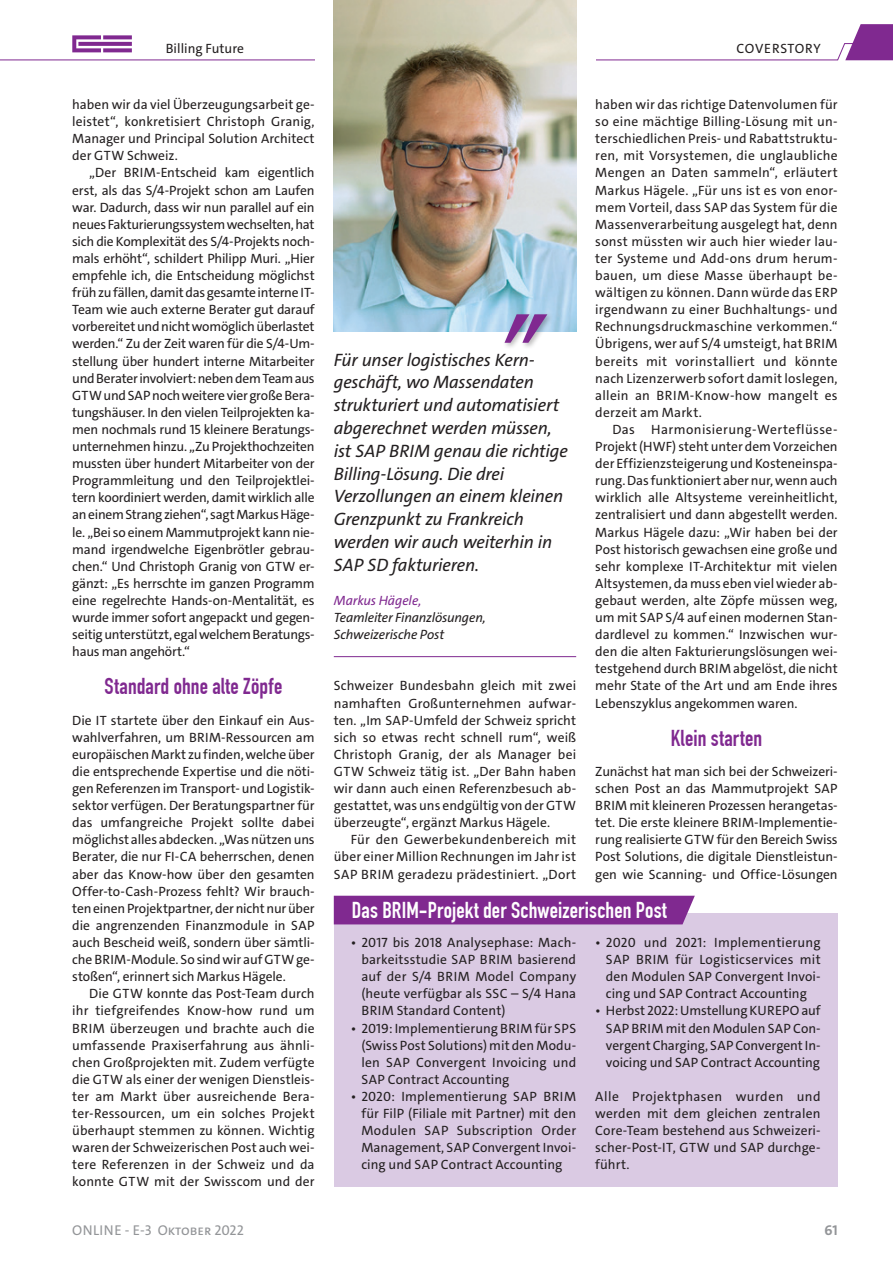
<style>
.page{position:relative;width:893px;height:1263px;background:#fff}
.page>*{position:absolute;margin:0;border:0;box-sizing:border-box;transform-origin:0 0}
.t1{font:700 22.5px "DIN Condensed";letter-spacing:.005em;color:#fff}
.t2{font:700 22.5px "DIN Condensed";letter-spacing:.01em;color:#802990}
.t3{font:italic 18px/22.8px "The Sans";letter-spacing:-.01em;color:#231f20}
.t4{font:14.25px "The Sans";color:#939598}
.t5{font:700 14.25px "The Sans";color:#939598}
.t6{font:13.5px/17.1px "The Sans";letter-spacing:.005em;color:#231f20;text-align:justify}
.t7{font:italic 13.5px/17.1px "The Sans";letter-spacing:-.01em;color:#231f20}
.t8{font:italic 13.5px "The Sans";letter-spacing:-.005em;color:#802990}
.t9{font:13.5px "The Sans";letter-spacing:.04em;color:#231f20}
</style>
<div class="page">
<svg style="left:0;top:24px;width:893px;height:37px"></svg>
<div style="left:315px;top:51px;width:280px;height:17px;background:#fff"></div>
<img style="left:334px;top:0;width:242px;height:331px">
<div style="left:502px;top:312px;width:51px;height:37px;background:#231f20;opacity:.3"></div>
<svg style="left:504px;top:314px;width:43px;height:29px"></svg>
<hr style="left:334px;top:656px;width:242px;height:1px;background:#802990">
<div style="left:334px;top:913px;width:504px;height:273px;background:#dacae3"></div>
<div style="left:334px;top:896px;width:361px;height:28px;background:#802990"></div>
<p class="t6" style="left:166px;top:40px;width:80px">Billing Future</p>
<p class="t9" style="left:737px;top:39px;width:86px">COVERSTORY</p>
<p class="t6" style="left:72px;top:96px;width:244px">haben wir da viel Überzeugungsarbeit ge&shy;leistet“, konkretisiert Christoph Granig, Manager und Principal Solution Architect der GTW Schweiz.</p>
<p class="t6" style="left:72px;top:164px;width:244px;text-indent:17px">„Der BRIM-Entscheid kam eigentlich erst, als das S/4-Projekt schon am Laufen war. Dadurch, dass wir nun parallel auf ein neues Fakturierungssystem wechselten, hat sich die Komplexität des S/4-Projekts noch&shy;mals erhöht“, schildert Philipp Muri. „Hier empfehle ich, die Entscheidung möglichst früh zu fällen, damit das gesamte interne IT-Team wie auch externe Berater gut darauf vorbereitet und nicht womöglich überlastet werden.“ Zu der Zeit waren für die S/4-Um&shy;stellung über hundert interne Mitarbeiter und Berater involviert: neben dem Team aus GTW und SAP noch weitere vier große Bera&shy;tungshäuser. In den vielen Teilprojekten ka&shy;men nochmals rund 15 kleinere Beratungs&shy;unternehmen hinzu. „Zu Projekthochzeiten mussten über hundert Mitarbeiter von der Programmleitung und den Teilprojektlei&shy;tern koordiniert werden, damit wirklich alle an einem Strang ziehen“, sagt Markus Häge&shy;le. „Bei so einem Mammutprojekt kann nie&shy;mand irgendwelche Eigenbrötler gebrau&shy;chen.“ Und Christoph Granig von GTW er&shy;gänzt: „Es herrschte im ganzen Programm eine regelrechte Hands-on-Mentalität, es wurde immer sofort angepackt und gegen&shy;seitig unterstützt, egal welchem Beratungs&shy;haus man angehört.“</p>
<h1 class="t2" style="left:105px;top:673px;width:179px">Standard ohne alte Zöpfe</h1>
<p class="t6" style="left:72px;top:712px;width:244px">Die IT startete über den Einkauf ein Aus&shy;wahlverfahren, um BRIM-Ressourcen am europäischen Markt zu finden, welche über die entsprechende Expertise und die nöti&shy;gen Referenzen im Transport- und Logistik&shy;sektor verfügen. Der Beratungspartner für das umfangreiche Projekt sollte dabei möglichst alles abdecken. „Was nützen uns Berater, die nur FI-CA beherrschen, denen aber das Know-how über den gesamten Offer-to-Cash-Prozess fehlt? Wir brauch&shy;ten einen Projektpartner, der nicht nur über die angrenzenden Finanzmodule in SAP auch Bescheid weiß, sondern über sämtli&shy;che BRIM-Module. So sind wir auf GTW ge&shy;stoßen“, erinnert sich Markus Hägele.</p>
<p class="t6" style="left:72px;top:985px;width:244px;text-indent:17px">Die GTW konnte das Post-Team durch ihr tiefgreifendes Know-how rund um BRIM überzeugen und brachte auch die umfassende Praxiserfahrung aus ähnli&shy;chen Großprojekten mit. Zudem verfügte die GTW als einer der wenigen Dienstleis&shy;ter am Markt über ausreichende Bera&shy;ter-Ressourcen, um ein solches Projekt überhaupt stemmen zu können. Wichtig waren der Schweizerischen Post auch wei&shy;tere Referenzen in der Schweiz und da konnte GTW mit der Swisscom und der</p>
<p class="t3" style="left:334px;top:348px;width:236px">Für unser logistisches Kern&shy;geschäft, wo Massendaten strukturiert und automatisiert abgerechnet werden müssen, ist SAP BRIM genau die richtige<br>Billing-Lösung. Die drei<br>Verzollungen an einem kleinen<br>Grenzpunkt zu Frankreich werden wir auch weiterhin in<br>SAP SD fakturieren.</p>
<p class="t8" style="left:334px;top:592px;width:89px">Markus Hägele,</p>
<p class="t7" style="left:334px;top:609px;width:154px">Teamleiter Finanzlösungen,<br>Schweizerische Post</p>
<p class="t6" style="left:334px;top:677px;width:244px">Schweizer Bundesbahn gleich mit zwei namhaften Großunternehmen aufwar&shy;ten. „Im SAP-Umfeld der Schweiz spricht sich so etwas recht schnell rum“, weiß Christoph Granig, der als Manager bei GTW Schweiz tätig ist. „Der Bahn haben wir dann auch einen Referenzbesuch ab&shy;gestattet, was uns endgültig von der GTW überzeugte“, ergänzt Markus Hägele.</p>
<p class="t6" style="left:334px;top:831px;width:244px;text-indent:17px">Für den Gewerbekundenbereich mit über einer Million Rechnungen im Jahr ist SAP BRIM geradezu prädestiniert. „Dort</p>
<p class="t6" style="left:595px;top:96px;width:244px">haben wir das richtige Datenvolumen für so eine mächtige Billing-Lösung mit un&shy;terschiedlichen Preis- und Rabattstruktu&shy;ren, mit Vorsystemen, die unglaubliche Mengen an Daten sammeln“, erläutert Markus Hägele. „Für uns ist es von enor&shy;mem Vorteil, dass SAP das System für die Massenverarbeitung ausgelegt hat, denn sonst müssten wir auch hier wieder lau&shy;ter Systeme und Add-ons drum herum&shy;bauen, um diese Masse überhaupt be&shy;wältigen zu können. Dann würde das ERP irgendwann zu einer Buchhaltungs- und Rechnungsdruckmaschine verkommen.“ Übrigens, wer auf S/4 umsteigt, hat BRIM bereits mit vorinstalliert und könnte nach Lizenzerwerb sofort damit loslegen, allein an BRIM-Know-how mangelt es derzeit am Markt.</p>
<p class="t6" style="left:595px;top:421px;width:244px;text-indent:17px">Das Harmonisierung-Werteflüsse-Projekt (HWF) steht unter dem Vorzeichen der Effizienzsteigerung und Kosteneinspa&shy;rung. Das funktioniert aber nur, wenn auch wirklich alle Altsysteme vereinheitlicht, zentralisiert und dann abgestellt werden.<br>Markus Hägele dazu: „Wir haben bei der Post historisch gewachsen eine große und sehr komplexe IT-Architektur mit vielen Altsystemen, da muss eben viel wieder ab&shy;gebaut werden, alte Zöpfe müssen weg, um mit SAP S/4 auf einen modernen Stan&shy;dardlevel zu kommen.“ Inzwischen wur&shy;den die alten Fakturierungslösungen wei&shy;testgehend durch BRIM abgelöst, die nicht mehr State of the Art und am Ende ihres Lebenszyklus angekommen waren.</p>
<h1 class="t2" style="left:671px;top:724px;width:93px">Klein starten</h1>
<p class="t6" style="left:595px;top:763px;width:244px">Zunächst hat man sich bei der Schweizeri&shy;schen Post an das Mammutprojekt SAP BRIM mit kleineren Prozessen herangetas&shy;tet. Die erste kleinere BRIM-Implementie&shy;rung realisierte GTW für den Bereich Swiss Post Solutions, die digitale Dienstleistun&shy;gen wie Scanning- und Office-Lösungen</p>
<h1 class="t1" style="left:352px;top:897px;width:316px">Das BRIM-Projekt der Schweizerischen Post</h1>
<p class="t6" style="left:361px;top:934px;width:216px;text-indent:-11px">• 2017 bis 2018 Analysephase: Mach&shy;barkeitsstudie SAP BRIM basierend auf der S/4 BRIM Model Company (heute verfügbar als SSC – S/4 Hana BRIM Standard Content)</p>
<p class="t6" style="left:361px;top:1019px;width:216px;text-indent:-11px">• 2019: Implementierung BRIM für SPS (Swiss Post Solutions) mit den Modu&shy;len SAP Convergent Invoicing und SAP Contract Accounting</p>
<p class="t6" style="left:361px;top:1088px;width:216px;text-indent:-11px">• 2020: Implementierung SAP BRIM für FilP (Filiale mit Partner) mit den Modulen SAP Subscription Order Management, SAP Convergent Invoi&shy;cing und SAP Contract Accounting</p>
<p class="t6" style="left:606px;top:934px;width:216px;text-indent:-11px">• 2020 und 2021: Implementierung SAP BRIM für Logisticservices mit den Modulen SAP Convergent Invoi&shy;cing und SAP Contract Accounting</p>
<p class="t6" style="left:606px;top:1002px;width:216px;text-indent:-11px">• Herbst 2022: Umstellung KUREPO auf SAP BRIM mit den Modulen SAP Con&shy;vergent Charging, SAP Convergent In&shy;voicing und SAP Contract Accounting</p>
<p class="t6" style="left:595px;top:1088px;width:227px">Alle Projektphasen wurden und werden mit dem gleichen zentralen Core-Team bestehend aus Schweizeri&shy;scher-Post-IT, GTW und SAP durchge&shy;führt.</p>
<p class="t4" style="left:72px;top:1221px;width:173px">ONLINE - E-3 Oktober 2022</p>
<p class="t5" style="left:825px;top:1221px;width:15px">61</p>
</div>
